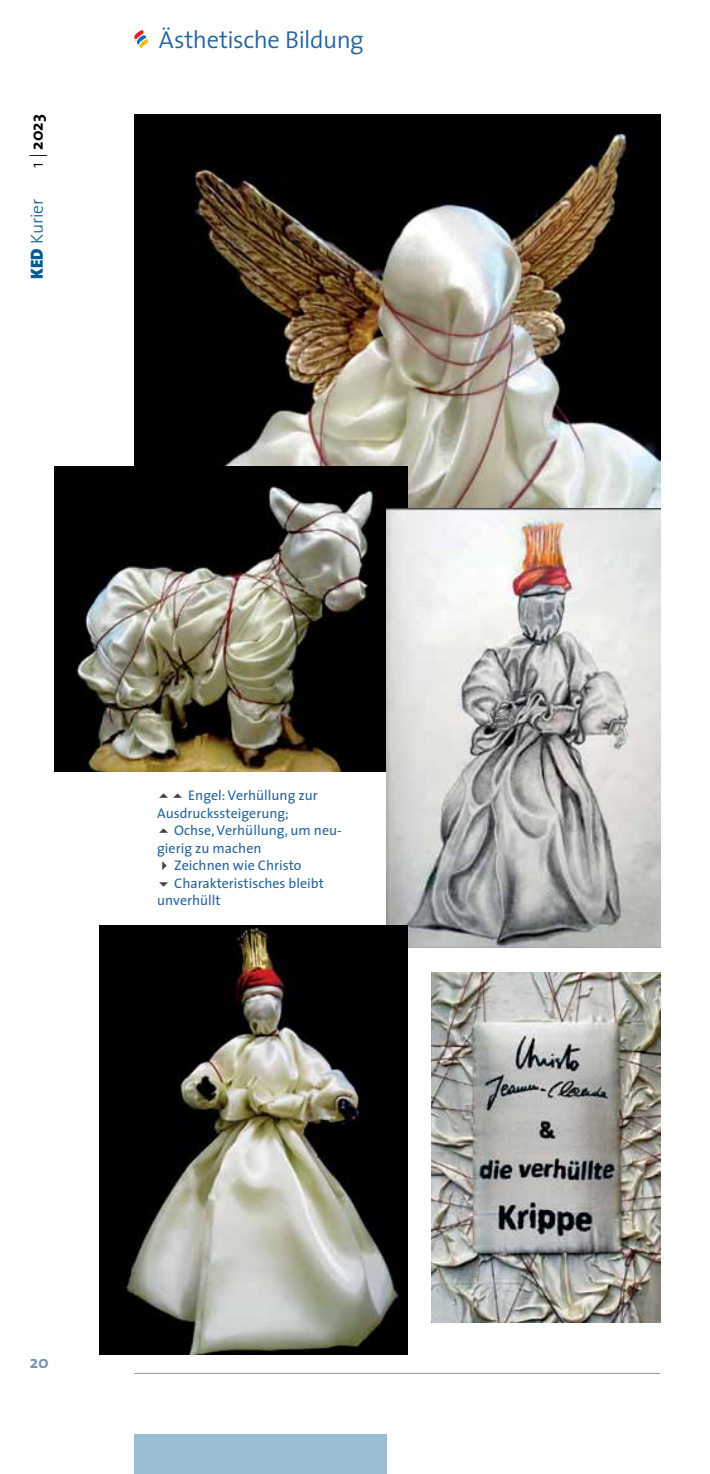
<style>
.page{position:relative;width:710px;height:1474px;background:#fff}
.page>*{position:absolute;margin:0;border:0;box-sizing:border-box;transform-origin:0 0}
.t1{font:300 24.5px "The Sans";letter-spacing:-.02em;color:#27649b}
.t2{font:300 17.5px "The Sans";color:#005b94}
.t3{font:700 17.5px "The Sans";color:#000}
.t4{font:700 17.5px "The Sans";color:#7b90b8}
.t5{font:14px/17.5px "The Sans";color:#27649b}
.s1{font-weight:300}
.s2{font-weight:900}
.s3{color:#414042}
</style>
<div class="page">
<hr style="left:134px;top:1372px;width:526px;height:1px;background:#939598">
<div style="left:134px;top:1434px;width:252px;height:39px;background:#9abed4"></div>
<svg style="left:134px;top:30px;width:14px;height:18px"></svg>
<img style="left:134px;top:114px;width:526px;height:394px">
<img style="left:55px;top:466px;width:352px;height:305px">
<img style="left:386px;top:508px;width:274px;height:439px">
<img style="left:99px;top:925px;width:308px;height:429px">
<img style="left:432px;top:972px;width:228px;height:350px">
<p class="t3" style="left:22px;top:168px;width:55px;rotate:-90deg"><span class="s1">1 |</span> 2023</p>
<p class="t2" style="left:23px;top:279px;width:82px;rotate:-90deg"><span class="s2">KED</span> Kurier</p>
<h1 class="t1" style="left:159px;top:20px;width:206px">Ästhetische Bildung</h1>
<p class="t5" style="left:157px;top:786px;width:162px;text-indent:31px">Engel: Verhüllung zur<br>Ausdruckssteigerung;</p>
<p class="t5" style="left:157px;top:821px;width:186px;text-indent:17px">Ochse, Verhüllung, um neu&shy;gierig zu machen</p>
<p class="t5" style="left:157px;top:856px;width:146px"><span class="s3">✔</span> Zeichnen wie Christo</p>
<p class="t5" style="left:174px;top:874px;width:151px">Charakteristisches bleibt</p>
<p class="t5" style="left:157px;top:891px;width:65px">unverhüllt</p>
<p class="t4" style="left:30px;top:1347px;width:21px">20</p>
</div>
